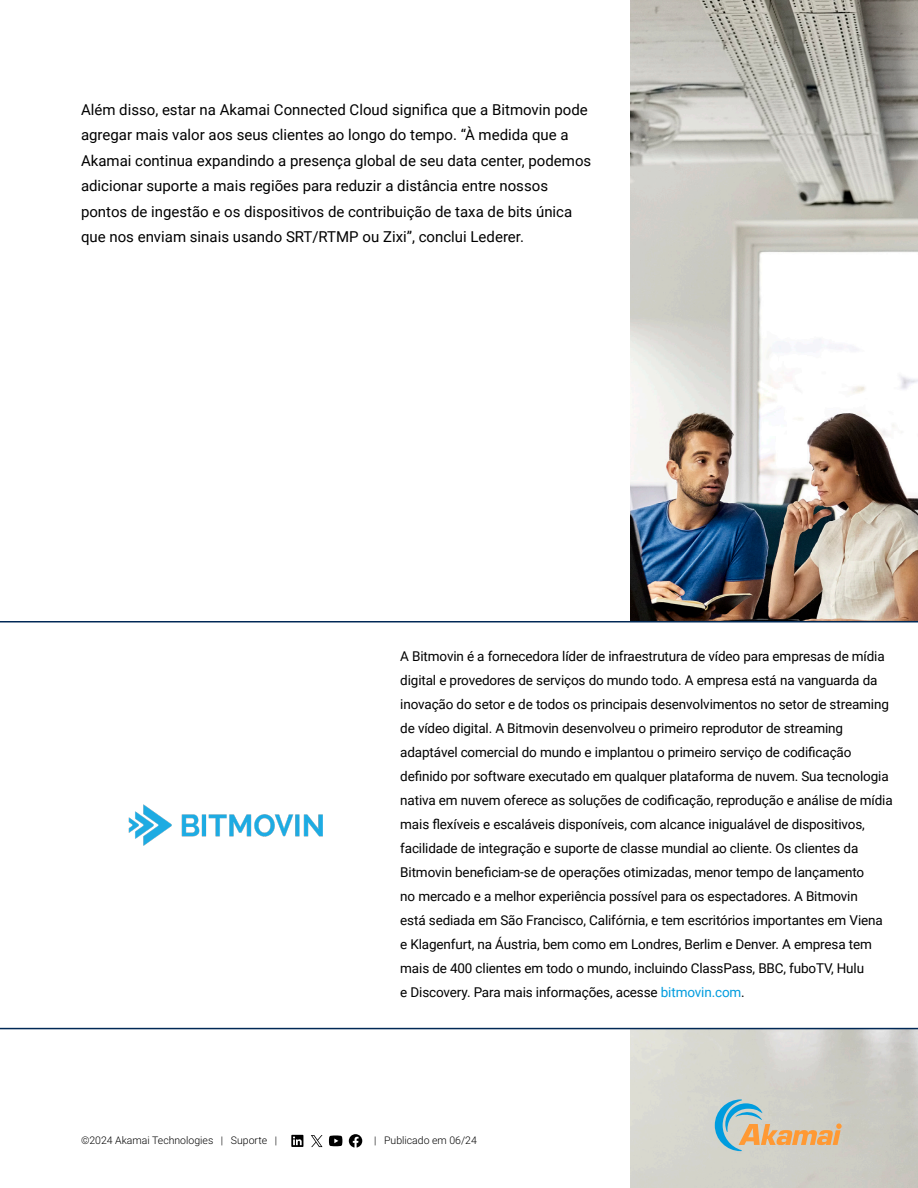
<style>
.page{position:relative;width:918px;height:1188px;background:#fff}
.page>*{position:absolute;margin:0;border:0;box-sizing:border-box;transform-origin:0 0}
.Body{font:15px/25.5px "Roboto";color:#000}
.About_-_Copy{font:13.5px/24px "Roboto";letter-spacing:-.01em;color:#000}
.t1{font:300 10.5px "Roboto";color:#000}
.s1{color:#009cde}
</style>
<div class="page">
<svg style="left:291px;top:1135px;width:12px;height:12px"></svg>
<svg style="left:329px;top:1136px;width:13px;height:10px"></svg>
<svg style="left:349px;top:1134px;width:13px;height:14px"></svg>
<svg style="left:311px;top:1135px;width:12px;height:12px"></svg>
<img style="left:630px;top:0;width:288px;height:1188px">
<svg style="left:0;top:621px;width:918px;height:408px"></svg>
<img style="left:129px;top:805px;width:194px;height:41px">
<svg style="left:715px;top:1099px;width:127px;height:52px"></svg>
<p class="Body" style="left:81px;top:96px;width:512px">Além disso, estar na Akamai Connected Cloud significa que a Bitmovin pode agregar mais valor aos seus clientes ao longo do tempo. “À medida que a Akamai continua expandindo a presença global de seu data center, podemos adicionar suporte a mais regiões para reduzir a distância entre nossos pontos de ingestão e os dispositivos de contribuição de taxa de bits única que nos enviam sinais usando SRT/RTMP ou Zixi”, conclui Lederer.</p>
<p class="About_-_Copy" style="left:400px;top:643px;width:494px">A Bitmovin é a fornecedora líder de infraestrutura de vídeo para empresas de mídia digital e provedores de serviços do mundo todo. A empresa está na vanguarda da inovação do setor e de todos os principais desenvolvimentos no setor de streaming de vídeo digital. A Bitmovin desenvolveu o primeiro reprodutor de streaming adaptável comercial do mundo e implantou o primeiro serviço de codificação definido por software executado em qualquer plataforma de nuvem. Sua tecnologia nativa em nuvem oferece as soluções de codificação, reprodução e análise de mídia mais flexíveis e escaláveis disponíveis, com alcance inigualável de dispositivos, facilidade de integração e suporte de classe mundial ao cliente. Os clientes da Bitmovin beneficiam-se de operações otimizadas, menor tempo de lançamento<br>no mercado e a melhor experiência possível para os espectadores. A Bitmovin<br>está sediada em São Francisco, Califórnia, e tem escritórios importantes em Viena e Klagenfurt, na Áustria, bem como em Londres, Berlim e Denver. A empresa tem mais de 400 clientes em todo o mundo, incluindo ClassPass, BBC, fuboTV, Hulu<br>e Discovery. Para mais informações, acesse <span class="s1">bitmovin.com</span>.</p>
<p class="t1" style="left:81px;top:1133px;width:198px">©2024 Akamai Technologies | Suporte |</p>
<p class="t1" style="left:374px;top:1133px;width:104px">| Publicado em 06/24</p>
</div>
